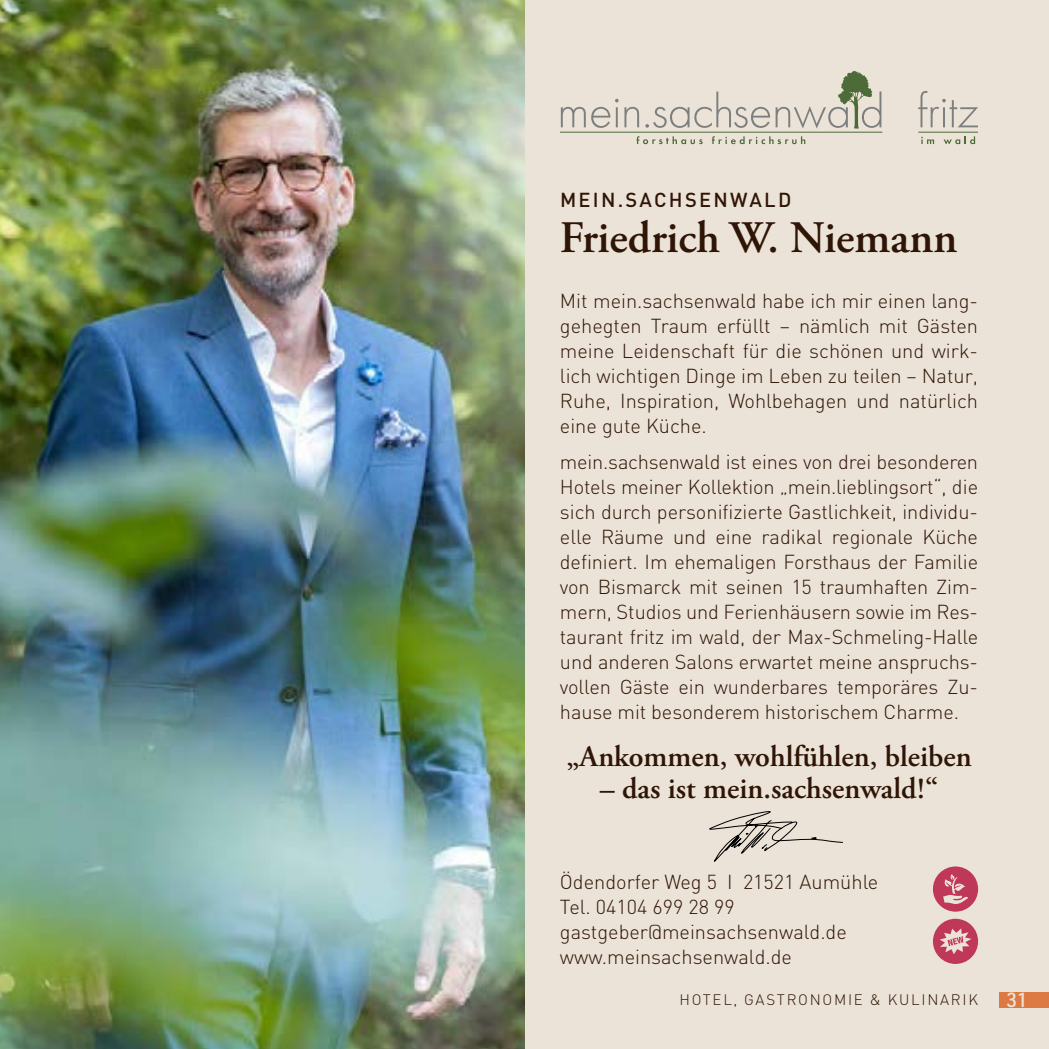
<style>
.page{position:relative;width:1049px;height:1049px;background:#ebe3d7}
.page>*{position:absolute;margin:0;border:0;box-sizing:border-box;transform-origin:0 0}
.M_Name{font:600 45px "Adobe Garamond Pro";color:#2f1506}
.t1{font:600 30px "Adobe Garamond Pro";color:#2f1506}
.t2{font:300 20px/25px "DIN";color:#2f1506;text-align:justify}
.t3{font:500 20px "DIN";letter-spacing:.115em;color:#2f1506}
.t4{font:500 20px "URWDIN";color:#ebe3d7}
.t5{font:300 15px "DIN";letter-spacing:.115em;color:#2f1506}
</style>
<div class="page">
<div style="left:933px;top:919px;width:45px;height:45px;background:#bf3859;border-radius:50%"></div>
<svg style="left:939px;top:928px;width:32px;height:26px"></svg>
<div style="left:933px;top:866px;width:45px;height:46px;background:#bf3859;border-radius:50%"></div>
<svg style="left:943px;top:874px;width:25px;height:30px"></svg>
<img style="left:0;top:0;width:524px;height:1049px">
<svg style="left:709px;top:811px;width:134px;height:51px"></svg>
<svg style="left:918px;top:91px;width:60px;height:36px"></svg>
<svg style="left:921px;top:137px;width:13px;height:7px"></svg>
<svg style="left:943px;top:136px;width:32px;height:8px"></svg>
<hr style="left:918px;top:132px;width:60px;height:1px;background:#4d6b39">
<svg style="left:561px;top:99px;width:57px;height:29px"></svg>
<hr style="left:616px;top:107px;width:2px;height:20px;background:#7d7f7f">
<svg style="left:624px;top:107px;width:15px;height:20px"></svg>
<svg style="left:636px;top:136px;width:67px;height:8px"></svg>
<svg style="left:712px;top:136px;width:93px;height:8px"></svg>
<svg style="left:645px;top:71px;width:236px;height:58px"></svg>
<hr style="left:560px;top:132px;width:322px;height:1px;background:#4d6b39">
<div style="left:999px;top:992px;width:50px;height:15px;background:#dd7a44"></div>
<p class="t3" style="left:560px;top:187px;width:233px">MEIN.SACHSENWALD</p>
<p class="M_Name" style="left:560px;top:211px;width:399px">Friedrich W. Niemann</p>
<p class="t2" style="left:560px;top:288px;width:420px">Mit mein.sachsenwald habe ich mir einen lang&shy;gehegten Traum erfüllt – nämlich mit Gästen meine Leidenschaft für die schönen und wirk&shy;lich wichtigen Dinge im Leben zu teilen – Natur, Ruhe, Inspiration, Wohlbehagen und natürlich eine gute Küche.</p>
<p class="t2" style="left:560px;top:449px;width:420px">mein.sachsenwald ist eines von drei besonderen Hotels meiner Kollektion „mein.lieblingsort“, die sich durch personifizierte Gastlichkeit, individu&shy;elle Räume und eine radikal regionale Küche definiert. Im ehemaligen Forsthaus der Familie von Bismarck mit seinen 15 traumhaften Zim&shy;mern, Studios und Ferienhäusern sowie im Res&shy;taurant fritz im wald, der Max-Schmeling-Halle und anderen Salons erwartet meine anspruchs&shy;vollen Gäste ein wunderbares temporäres Zu&shy;hause mit besonderem historischem Charme.</p>
<p class="t1" style="left:566px;top:739px;width:407px">„Ankommen, wohlfühlen, bleiben</p>
<p class="t1" style="left:600px;top:771px;width:340px">– das ist mein.sachsenwald!“</p>
<p class="t2" style="left:560px;top:869px;width:320px">Ödendorfer Weg 5 I 21521 Aumühle</p>
<p class="t2" style="left:560px;top:894px;width:176px">Tel. 04104 699 28 99</p>
<p class="t2" style="left:560px;top:919px;width:288px">gastgeber@meinsachsenwald.de</p>
<p class="t2" style="left:560px;top:944px;width:234px">www.meinsachsenwald.de</p>
<p class="t5" style="left:679px;top:990px;width:300px">HOTEL, GASTRONOMIE &amp; KULINARIK</p>
<p class="t4" style="left:1006px;top:986px;width:23px">31</p>
</div>
